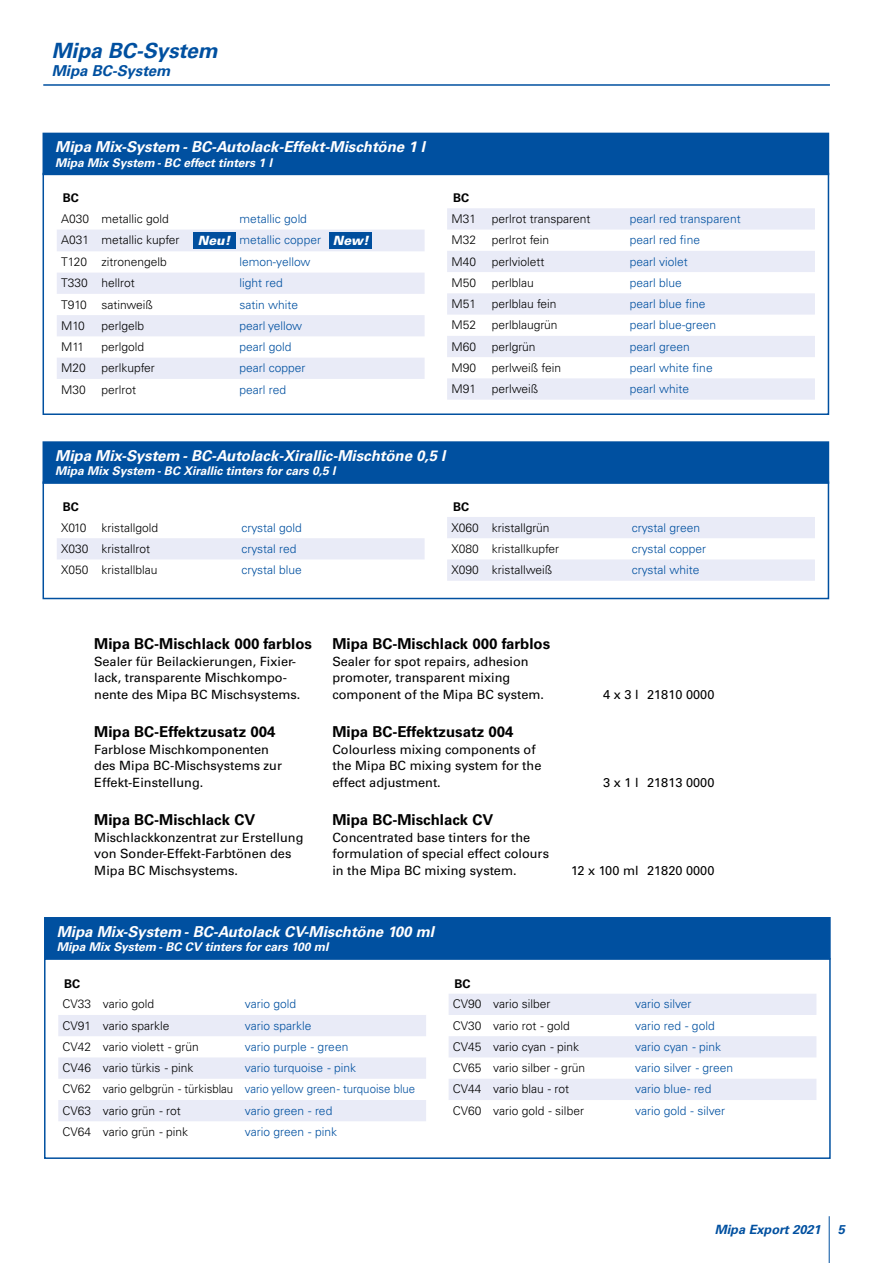
<style>
.page{position:relative;width:893px;height:1263px;background:#fff}
.page>*{position:absolute;margin:0;border:0;box-sizing:border-box;transform-origin:0 0}
.t1{font:italic 700 21px "Univers LT Pro 65";color:#0050a0}
.t2{font:italic 700 15px "Univers LT Pro 65";color:#fff}
.t3{font:700 15px "Univers LT Pro 65";color:#000}
.t4{font:italic 700 15px "Univers LT Pro 65";color:#0050a0}
.t5{font:12.75px/16.5px "Univers LT Pro 55 Roman";color:#000}
.t6{font:italic 700 12.75px "Univers LT Pro 65";color:#0050a0}
.t7{font:italic 900 12.75px "Univers LT Pro 75";color:#fff}
.t8{font:300 12px "Univers LT Pro 45";color:#000}
.t9{font:300 12px/21.3px "Univers LT Pro 45";color:#0050a0}
.t10{font:italic 700 12px "Univers LT Pro 65";color:#fff}
.t11{font:700 12px "Univers LT Pro 65";color:#000}
.s1{color:#000}
</style>
<div class="page">
<hr style="left:829px;top:1216px;width:1px;height:47px;background:#0050a0">
<hr style="left:43px;top:84px;width:787px;height:2px;background:#0050a0">
<div style="left:43px;top:133px;width:786px;height:42px;background:#0050a0"></div>
<svg style="left:42px;top:172px;width:788px;height:243px"></svg>
<div style="left:43px;top:441px;width:786px;height:43px;background:#0050a0"></div>
<svg style="left:42px;top:481px;width:788px;height:119px"></svg>
<div style="left:44px;top:917px;width:787px;height:42px;background:#0050a0"></div>
<svg style="left:44px;top:957px;width:787px;height:202px"></svg>
<div style="left:193px;top:233px;width:42px;height:16px;background:#004e9e"></div>
<div style="left:329px;top:233px;width:43px;height:16px;background:#004e9e"></div>
<h1 class="t1" style="left:52px;top:38px;width:168px">Mipa BC-System</h1>
<p class="t4" style="left:52px;top:62px;width:120px">Mipa BC-System</p>
<p class="t2" style="left:55px;top:138px;width:371px">Mipa Mix-System - BC-Autolack-Effekt-Mischtöne 1 l</p>
<p class="t10" style="left:55px;top:155px;width:218px">Mipa Mix System - BC effect tinters 1 l</p>
<p class="t11" style="left:63px;top:191px;width:18px">BC</p>
<p class="t8" style="left:61px;top:211px;width:109px">A030 metallic gold</p>
<p class="t9" style="left:240px;top:208px;width:69px">metallic gold</p>
<p class="t8" style="left:61px;top:233px;width:120px">A031 metallic kupfer</p>
<p class="t9" style="left:240px;top:229px;width:83px">metallic copper</p>
<p class="t8" style="left:61px;top:254px;width:107px">T120 zitronengelb</p>
<p class="t9" style="left:240px;top:251px;width:72px">lemon-yellow</p>
<p class="t8" style="left:61px;top:276px;width:75px">T330 hellrot</p>
<p class="t9" style="left:240px;top:272px;width:45px">light red</p>
<p class="t8" style="left:61px;top:297px;width:93px">T910 satinweiß</p>
<p class="t9" style="left:240px;top:294px;width:60px">satin white</p>
<p class="t8" style="left:61px;top:318px;width:25px">M10</p>
<p class="t8" style="left:101px;top:318px;width:44px">perlgelb</p>
<p class="t9" style="left:240px;top:315px;width:64px">pearl yellow</p>
<p class="t8" style="left:61px;top:340px;width:25px">M11</p>
<p class="t8" style="left:101px;top:340px;width:44px">perlgold</p>
<p class="t9" style="left:240px;top:336px;width:54px">pearl gold</p>
<p class="t8" style="left:61px;top:361px;width:26px">M20</p>
<p class="t8" style="left:101px;top:361px;width:55px">perlkupfer</p>
<p class="t9" style="left:240px;top:357px;width:68px">pearl copper</p>
<p class="t8" style="left:61px;top:382px;width:26px">M30</p>
<p class="t8" style="left:101px;top:382px;width:36px">perlrot</p>
<p class="t9" style="left:240px;top:379px;width:48px">pearl red</p>
<p class="t7" style="left:198px;top:233px;width:34px">Neu!</p>
<p class="t7" style="left:333px;top:233px;width:37px">New!</p>
<p class="t11" style="left:453px;top:191px;width:18px">BC</p>
<p class="t8" style="left:451px;top:211px;width:26px">M31</p>
<p class="t8" style="left:492px;top:211px;width:100px">perlrot transparent</p>
<p class="t9" style="left:630px;top:208px;width:112px">pearl red transparent</p>
<p class="t8" style="left:451px;top:233px;width:26px">M32</p>
<p class="t8" style="left:492px;top:233px;width:59px">perlrot fein</p>
<p class="t9" style="left:630px;top:229px;width:72px">pearl red fine</p>
<p class="t8" style="left:451px;top:254px;width:26px">M40</p>
<p class="t8" style="left:492px;top:254px;width:54px">perlviolett</p>
<p class="t9" style="left:630px;top:251px;width:60px">pearl violet</p>
<p class="t8" style="left:451px;top:275px;width:26px">M50</p>
<p class="t8" style="left:492px;top:275px;width:44px">perlblau</p>
<p class="t9" style="left:630px;top:272px;width:54px">pearl blue</p>
<p class="t8" style="left:451px;top:296px;width:26px">M51</p>
<p class="t8" style="left:492px;top:296px;width:66px">perlblau fein</p>
<p class="t9" style="left:630px;top:293px;width:77px">pearl blue fine</p>
<p class="t8" style="left:451px;top:318px;width:26px">M52</p>
<p class="t8" style="left:492px;top:318px;width:67px">perlblaugrün</p>
<p class="t9" style="left:630px;top:314px;width:88px">pearl blue-green</p>
<p class="t8" style="left:451px;top:339px;width:26px">M60</p>
<p class="t8" style="left:492px;top:339px;width:45px">perlgrün</p>
<p class="t9" style="left:630px;top:336px;width:62px">pearl green</p>
<p class="t8" style="left:451px;top:360px;width:26px">M90</p>
<p class="t8" style="left:492px;top:360px;width:71px">perlweiß fein</p>
<p class="t9" style="left:630px;top:357px;width:84px">pearl white fine</p>
<p class="t8" style="left:451px;top:382px;width:26px">M91</p>
<p class="t8" style="left:492px;top:382px;width:48px">perlweiß</p>
<p class="t9" style="left:630px;top:378px;width:61px">pearl white</p>
<p class="t2" style="left:55px;top:447px;width:392px">Mipa Mix-System - BC-Autolack-Xirallic-Mischtöne 0,5 l</p>
<p class="t10" style="left:55px;top:464px;width:282px">Mipa Mix System - BC Xirallic tinters for cars 0,5 l</p>
<p class="t11" style="left:63px;top:500px;width:18px">BC</p>
<p class="t8" style="left:61px;top:520px;width:99px">X010 kristallgold</p>
<p class="t9" style="left:241px;top:517px;width:62px">crystal gold</p>
<p class="t8" style="left:61px;top:541px;width:91px">X030 kristallrot</p>
<p class="t9" style="left:241px;top:538px;width:57px">crystal red</p>
<p class="t8" style="left:61px;top:563px;width:98px">X050 kristallblau</p>
<p class="t9" style="left:241px;top:559px;width:62px">crystal blue</p>
<p class="t11" style="left:453px;top:500px;width:18px">BC</p>
<p class="t8" style="left:451px;top:520px;width:100px">X060 kristallgrün</p>
<p class="t9" style="left:632px;top:517px;width:70px">crystal green</p>
<p class="t8" style="left:451px;top:541px;width:109px">X080 kristallkupfer</p>
<p class="t9" style="left:632px;top:538px;width:76px">crystal copper</p>
<p class="t8" style="left:451px;top:563px;width:102px">X090 kristallweiß</p>
<p class="t9" style="left:632px;top:559px;width:69px">crystal white</p>
<p class="t3" style="left:94px;top:635px;width:219px">Mipa BC-Mischlack 000 farblos</p>
<p class="t5" style="left:94px;top:653px;width:208px">Sealer für Beilackierungen, Fixier&shy;lack, transparente Mischkompo&shy;nente des Mipa BC Mischsystems.</p>
<p class="t3" style="left:94px;top:723px;width:183px">Mipa BC-Effektzusatz 004</p>
<p class="t5" style="left:94px;top:741px;width:189px">Farblose Mischkomponenten des Mipa BC-Mischsystems zur<br>Effekt-Einstellung.</p>
<p class="t3" style="left:94px;top:811px;width:162px">Mipa BC-Mischlack CV</p>
<p class="t5" style="left:94px;top:829px;width:211px">Mischlackkonzentrat zur Erstellung von Sonder-Effekt-Farbtönen des<br>Mipa BC Mischsystems.</p>
<p class="t3" style="left:332px;top:635px;width:219px">Mipa BC-Mischlack 000 farblos</p>
<p class="t5" style="left:332px;top:653px;width:213px">Sealer for spot repairs, adhesion promoter, transparent mixing component of the Mipa BC system.</p>
<p class="t3" style="left:332px;top:723px;width:183px">Mipa BC-Effektzusatz 004</p>
<p class="t5" style="left:332px;top:741px;width:211px">Colourless mixing components of the Mipa BC mixing system for the effect adjustment.</p>
<p class="t3" style="left:332px;top:811px;width:162px">Mipa BC-Mischlack CV</p>
<p class="t5" style="left:332px;top:829px;width:218px">Concentrated base tinters for the formulation of special effect colours in the Mipa BC mixing system.</p>
<p class="t5" style="left:603px;top:686px;width:113px">4 x 3 l 21810 0000</p>
<p class="t5" style="left:603px;top:774px;width:113px">3 x 1 l 21813 0000</p>
<p class="t5" style="left:571px;top:862px;width:145px">12 x 100 ml 21820 0000</p>
<p class="t2" style="left:57px;top:922px;width:379px">Mipa Mix-System - BC-Autolack CV-Mischtöne 100 ml</p>
<p class="t10" style="left:57px;top:940px;width:273px">Mipa Mix System - BC CV tinters for cars 100 ml</p>
<p class="t11" style="left:64px;top:976px;width:18px">BC</p>
<p class="t8" style="left:63px;top:997px;width:93px">CV33 vario gold</p>
<p class="t9" style="left:245px;top:993px;width:53px">vario gold</p>
<p class="t8" style="left:63px;top:1018px;width:108px">CV91 vario sparkle</p>
<p class="t9" style="left:245px;top:1015px;width:68px">vario sparkle</p>
<p class="t8" style="left:63px;top:1039px;width:138px">CV42 vario violett - grün</p>
<p class="t9" style="left:245px;top:1036px;width:105px">vario purple - green</p>
<p class="t8" style="left:63px;top:1061px;width:133px">CV46 vario türkis - pink</p>
<p class="t9" style="left:63px;top:1057px;width:354px;text-indent:182px">vario turquoise - pink<br><span class="s1">CV62 vario gelbgrün - türkisblau</span> vario yellow green - turquoise blue<br><span class="s1">CV63 vario grün - rot</span></p>
<p class="t9" style="left:245px;top:1100px;width:89px">vario green - red</p>
<p class="t8" style="left:63px;top:1124px;width:127px">CV64 vario grün - pink</p>
<p class="t9" style="left:245px;top:1121px;width:94px">vario green - pink</p>
<p class="t11" style="left:455px;top:976px;width:18px">BC</p>
<p class="t8" style="left:453px;top:997px;width:99px">CV90 vario silber</p>
<p class="t9" style="left:635px;top:993px;width:58px">vario silver</p>
<p class="t8" style="left:453px;top:1018px;width:119px">CV30 vario rot - gold</p>
<p class="t9" style="left:635px;top:1015px;width:81px">vario red - gold</p>
<p class="t8" style="left:453px;top:1039px;width:128px">CV45 vario cyan - pink</p>
<p class="t9" style="left:635px;top:1036px;width:87px">vario cyan - pink</p>
<p class="t8" style="left:453px;top:1061px;width:134px">CV65 vario silber - grün</p>
<p class="t9" style="left:635px;top:1057px;width:99px">vario silver - green</p>
<p class="t8" style="left:453px;top:1082px;width:118px">CV44 vario blau - rot</p>
<p class="t9" style="left:635px;top:1078px;width:78px">vario blue - red</p>
<p class="t8" style="left:453px;top:1103px;width:133px">CV60 vario gold - silber</p>
<p class="t9" style="left:635px;top:1100px;width:91px">vario gold - silver</p>
<p class="t6" style="left:715px;top:1222px;width:108px">Mipa Export 2021</p>
<p class="t6" style="left:838px;top:1222px;width:9px">5</p>
</div>
